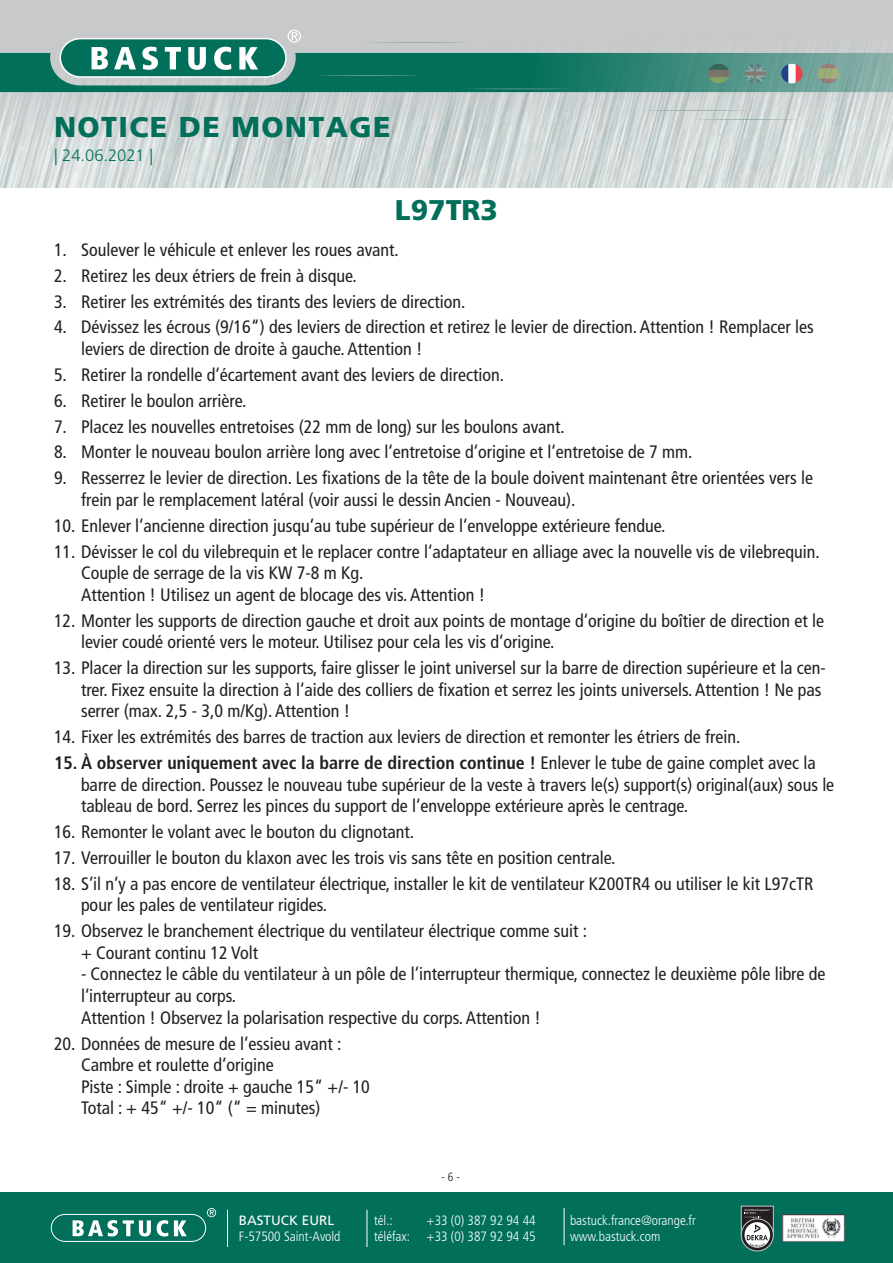
<style>
.page{position:relative;width:893px;height:1263px;background:#fff}
.page>*{position:absolute;margin:0;border:0;box-sizing:border-box;transform-origin:0 0}
.t1{font:900 28.5px "Frutiger";letter-spacing:.05em;color:#016f5a}
.t2{font:900 28.5px "Frutiger LT Std";color:#016f5a}
.t3{font:condensed 18px/21.6px "Frutiger LT Std";color:#231f20}
.t4{font:300 16.5px "Frutiger LT Std";color:#016f5a}
.t5{font:300 condensed 13.5px/16.2px "Frutiger LT Std";color:#fff;text-align:right}
.t6{font:13.5px "Frutiger LT Std";color:#fff}
.t7{font:300 condensed 12px "Frutiger LT Std";color:#231f20}
.s1{font-weight:700}
</style>
<div class="page">
<img style="left:0;top:0;width:893px;height:187px">
<svg style="left:640px;top:110px;width:107px;height:1px"></svg>
<svg style="left:694px;top:119px;width:107px;height:1px"></svg>
<svg style="left:0;top:30px;width:893px;height:62px;background:#649e94"></svg>
<div style="left:0;top:1191px;width:893px;height:72px;background:#016f5a"></div>
<div style="left:51px;top:1214px;width:155px;height:28px;border:1px solid #fff;border-radius:14px"></div>
<svg style="left:207px;top:1208px;width:9px;height:9px"></svg>
<svg style="left:73px;top:1220px;width:78px;height:16px"></svg>
<svg style="left:157px;top:1220px;width:11px;height:16px"></svg>
<svg style="left:174px;top:1220px;width:13px;height:16px"></svg>
<hr style="left:227px;top:1210px;width:1px;height:37px;background:#fff">
<hr style="left:367px;top:1210px;width:1px;height:37px;background:#fff">
<hr style="left:564px;top:1208px;width:1px;height:37px;background:#fff">
<div style="left:741px;top:1206px;width:32px;height:29px;background:#231f20"></div>
<div style="left:741px;top:1206px;width:32px;height:29px;border:1px solid #c7c8ca"></div>
<svg style="left:741px;top:1219px;width:32px;height:32px"></svg>
<div style="left:741px;top:1219px;width:32px;height:32px;border:1px solid #c7c8ca;border-radius:50%"></div>
<svg style="left:744px;top:1209px;width:26px;height:39px"></svg>
<img style="left:783px;top:1215px;width:62px;height:26px">
<img style="left:708px;top:64px;width:21px;height:19px">
<img style="left:745px;top:64px;width:21px;height:19px">
<img style="left:781px;top:64px;width:21px;height:19px">
<img style="left:818px;top:64px;width:21px;height:19px">
<h1 class="t1" style="left:54px;top:110px;width:338px">NOTICE DE MONTAGE</h1>
<p class="t4" style="left:54px;top:146px;width:101px">| 24.06.2021 |</p>
<h1 class="t2" style="left:395px;top:193px;width:105px">L97TR3</h1>
<p class="t3" style="left:54px;top:239px;width:346px">1. Soulever le véhicule et enlever les roues avant.</p>
<p class="t3" style="left:54px;top:265px;width:304px">2. Retirez les deux étriers de frein à disque.</p>
<p class="t3" style="left:54px;top:291px;width:413px">3. Retirer les extrémités des tirants des leviers de direction.</p>
<p class="t3" style="left:81px;top:316px;width:734px;text-indent:-27px">4. Dévissez les écrous (9/16“) des leviers de direction et retirez le levier de direction. Attention ! Remplacer les leviers de direction de droite à gauche. Attention !</p>
<p class="t3" style="left:54px;top:364px;width:452px">5. Retirer la rondelle d‘écartement avant des leviers de direction.</p>
<p class="t3" style="left:54px;top:390px;width:194px">6. Retirer le boulon arrière.</p>
<p class="t3" style="left:54px;top:416px;width:512px">7. Placez les nouvelles entretoises (22 mm de long) sur les boulons avant.</p>
<p class="t3" style="left:54px;top:441px;width:640px">8. Monter le nouveau boulon arrière long avec l‘entretoise d‘origine et l‘entretoise de 7 mm.</p>
<p class="t3" style="left:81px;top:467px;width:734px;text-indent:-27px">9. Resserrez le levier de direction. Les fixations de la tête de la boule doivent maintenant être orientées vers le frein par le remplacement latéral (voir aussi le dessin Ancien - Nouveau).</p>
<p class="t3" style="left:54px;top:515px;width:613px">10. Enlever l‘ancienne direction jusqu‘au tube supérieur de l‘enveloppe extérieure fendue.</p>
<p class="t3" style="left:81px;top:541px;width:740px;text-indent:-27px">11. Dévisser le col du vilebrequin et le replacer contre l‘adaptateur en alliage avec la nouvelle vis de vilebrequin.<br>Couple de serrage de la vis KW 7-8 m Kg.<br>Attention ! Utilisez un agent de blocage des vis. Attention !</p>
<p class="t3" style="left:81px;top:610px;width:745px;text-indent:-27px">12. Monter les supports de direction gauche et droit aux points de montage d‘origine du boîtier de direction et le levier coudé orienté vers le moteur. Utilisez pour cela les vis d‘origine.</p>
<p class="t3" style="left:81px;top:657px;width:746px;text-indent:-27px">13. Placer la direction sur les supports, faire glisser le joint universel sur la barre de direction supérieure et la cen&shy;trer. Fixez ensuite la direction à l‘aide des colliers de fixation et serrez les joints universels. Attention ! Ne pas serrer (max. 2,5 - 3,0 m/Kg). Attention !</p>
<p class="t3" style="left:54px;top:726px;width:688px">14. Fixer les extrémités des barres de traction aux leviers de direction et remonter les étriers de frein.</p>
<p class="t3" style="left:81px;top:752px;width:755px;text-indent:-27px"><span class="s1">15. À observer uniquement avec la barre de direction continue !</span> Enlever le tube de gaine complet avec la barre de direction. Poussez le nouveau tube supérieur de la veste à travers le(s) support(s) original(aux) sous le tableau de bord. Serrez les pinces du support de l‘enveloppe extérieure après le centrage.</p>
<p class="t3" style="left:54px;top:821px;width:362px">16. Remonter le volant avec le bouton du clignotant.</p>
<p class="t3" style="left:54px;top:847px;width:563px">17. Verrouiller le bouton du klaxon avec les trois vis sans tête en position centrale.</p>
<p class="t3" style="left:81px;top:873px;width:734px;text-indent:-27px">18. S‘il n‘y a pas encore de ventilateur électrique, installer le kit de ventilateur K200TR4 ou utiliser le kit L97cTR pour les pales de ventilateur rigides.</p>
<p class="t3" style="left:81px;top:920px;width:508px;text-indent:-27px">19. Observez le branchement électrique du ventilateur électrique comme suit : + Courant continu 12 Volt</p>
<p class="t3" style="left:81px;top:963px;width:746px">- Connectez le câble du ventilateur à un pôle de l‘interrupteur thermique, connectez le deuxième pôle libre de l‘interrupteur au corps.<br>Attention ! Observez la polarisation respective du corps. Attention !</p>
<p class="t3" style="left:81px;top:1032px;width:290px;text-indent:-27px">20. Données de mesure de l‘essieu avant :<br>Cambre et roulette d‘origine<br>Piste : Simple : droite + gauche 15“ +/- 10<br>Total : + 45“ +/- 10“ (“ = minutes)</p>
<p class="t6" style="left:239px;top:1212px;width:97px">BASTUCK EURL</p>
<p class="t5" style="left:239px;top:1229px;width:103px">F-57500 Saint-Avold</p>
<p class="t7" style="left:441px;top:1170px;width:20px">- 6 -</p>
<p class="t5" style="left:374px;top:1212px;width:163px">+33 (0) 387 92 94 44<br>téléfax: +33 (0) 387 92 94 45</p>
<p class="t5" style="left:570px;top:1212px;width:127px;text-align:left">bastuck.france@orange.fr www.bastuck.com</p>
<p class="t5" style="left:374px;top:1212px;width:20px">tél.:</p>
</div>
